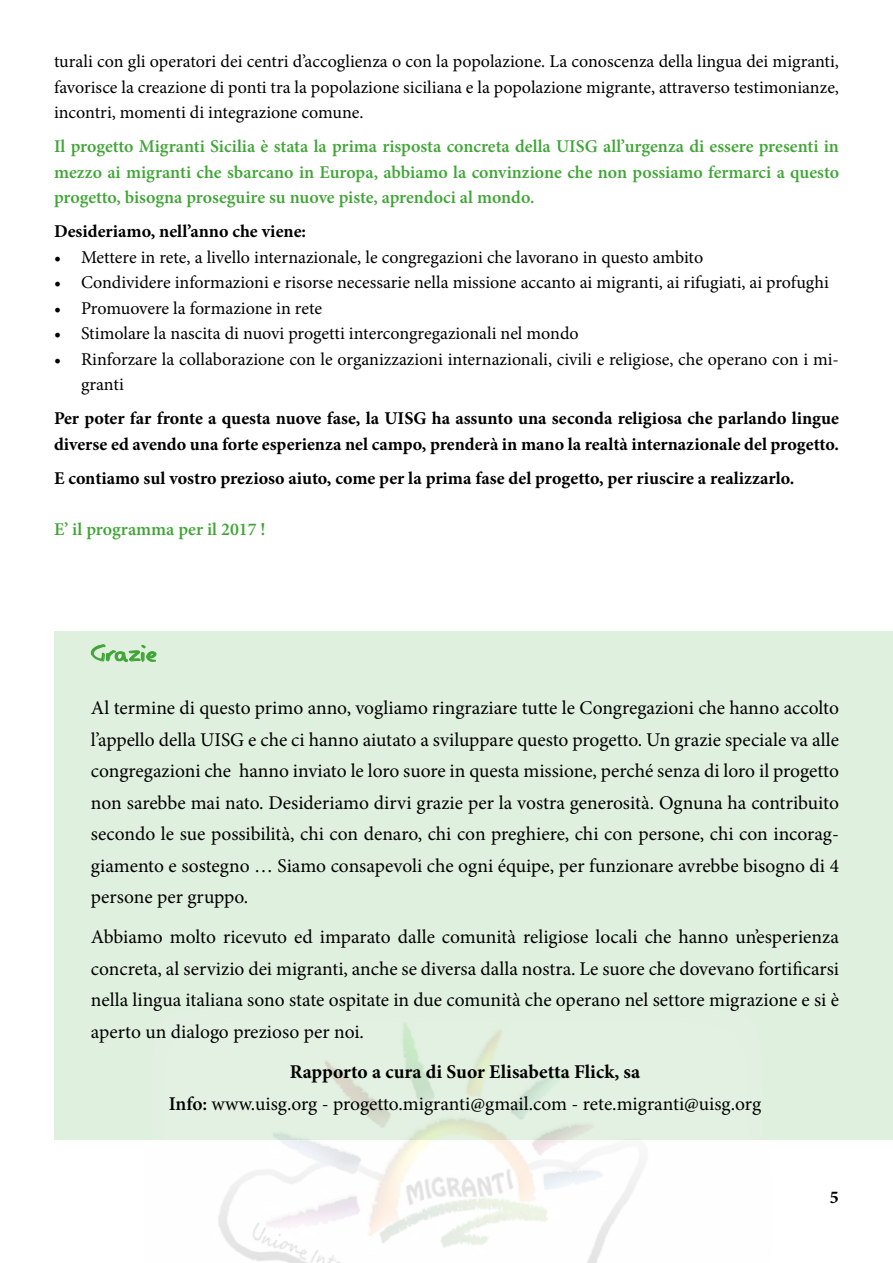
<style>
.page{position:relative;width:893px;height:1263px;background:#fff}
.page>*{position:absolute;margin:0;border:0;box-sizing:border-box;transform-origin:0 0}
.t1{font:24px "Eager Naturalist";color:#3fa535}
.t2{font:19.5px/31.5px "Minion Pro";color:#000;text-align:justify}
.t3{font:18px/25.5px "Minion Pro";color:#000;text-align:justify}
.t4{font:700 18px/25.5px "Minion Pro";color:#000}
.t5{font:600 18px/25.5px "Minion Pro";color:#3fa535;text-align:justify}
.s1{font-weight:700}
.s2{font-weight:600}
</style>
<div class="page">
<div style="left:54px;top:631px;width:839px;height:509px;background:#e0f0df"></div>
<img style="left:218px;top:1024px;width:427px;height:239px">
<svg style="left:91px;top:644px;width:66px;height:19px"></svg>
<p class="t3" style="left:54px;top:49px;width:786px">turali con gli operatori dei centri d’accoglienza o con la popolazione. La conoscenza della lingua dei migranti, favorisce la creazione di ponti tra la popolazione siciliana e la popolazione migrante, attraverso testimonianze, incontri, momenti di integrazione comune.</p>
<p class="t5" style="left:54px;top:133px;width:786px">Il progetto Migranti Sicilia è stata la prima risposta concreta della UISG all’urgenza di essere presenti in mezzo ai migranti che sbarcano in Europa, abbiamo la convinzione che non possiamo fermarci a questo progetto, bisogna proseguire su nuove piste, aprendoci al mondo.</p>
<p class="t4" style="left:54px;top:218px;width:254px">Desideriamo, nell’anno che viene:</p>
<p class="t3" style="left:54px;top:244px;width:651px">• Mettere in rete, a livello internazionale, le congregazioni che lavorano in questo ambito</p>
<p class="t3" style="left:54px;top:270px;width:776px">• Condividere informazioni e risorse necessarie nella missione accanto ai migranti, ai rifugiati, ai profughi</p>
<p class="t3" style="left:54px;top:295px;width:270px">• Promuovere la formazione in rete</p>
<p class="t3" style="left:54px;top:321px;width:526px">• Stimolare la nascita di nuovi progetti intercongregazionali nel mondo</p>
<p class="t3" style="left:81px;top:346px;width:759px;text-indent:-27px">• Rinforzare la collaborazione con le organizzazioni internazionali, civili e religiose, che operano con i mi&shy;granti</p>
<p class="t4" style="left:54px;top:405px;width:786px">Per poter far fronte a questa nuove fase, la UISG ha assunto una seconda religiosa che parlando lingue diverse ed avendo una forte esperienza nel campo, prenderà in mano la realtà internazionale del progetto.</p>
<p class="t4" style="left:54px;top:465px;width:742px">E contiamo sul vostro prezioso aiuto, come per la prima fase del progetto, per riuscire a realizzarlo.</p>
<p class="t5" style="left:54px;top:516px;width:213px">E’ il programma per il 2017 !</p>
<p class="t1" style="left:91px;top:638px;width:67px">Grazie</p>
<p class="t2" style="left:91px;top:692px;width:750px">Al termine di questo primo anno, vogliamo ringraziare tutte le Congregazioni che hanno accolto l’appello della UISG e che ci hanno aiutato a sviluppare questo progetto. Un grazie speciale va alle congregazioni che hanno inviato le loro suore in questa missione, perché senza di loro il progetto non sarebbe mai nato. Desideriamo dirvi grazie per la vostra generosità. Ognuna ha contribuito secondo le sue possibilità, chi con denaro, chi con preghiere, chi con persone, chi con incorag&shy;giamento e sostegno … Siamo consapevoli che ogni équipe, per funzionare avrebbe bisogno di 4 persone per gruppo.</p>
<p class="t2" style="left:91px;top:921px;width:750px">Abbiamo molto ricevuto ed imparato dalle comunità religiose locali che hanno un’esperienza concreta, al servizio dei migranti, anche se diversa dalla nostra. Le suore che dovevano fortificarsi nella lingua italiana sono state ospitate in due comunità che operano nel settore migrazione e si è aperto un dialogo prezioso per noi.</p>
<p class="t2" style="left:169px;top:1056px;width:594px;line-height:32px;text-align:center"><span class="s1">Rapporto a cura di Suor Elisabetta Flick, sa<br></span><span class="s2">Info:</span> www.uisg.org - progetto.migranti@gmail.com - rete.migranti@uisg.org</p>
<p class="t4" style="left:830px;top:1184px;width:10px">5</p>
</div>
